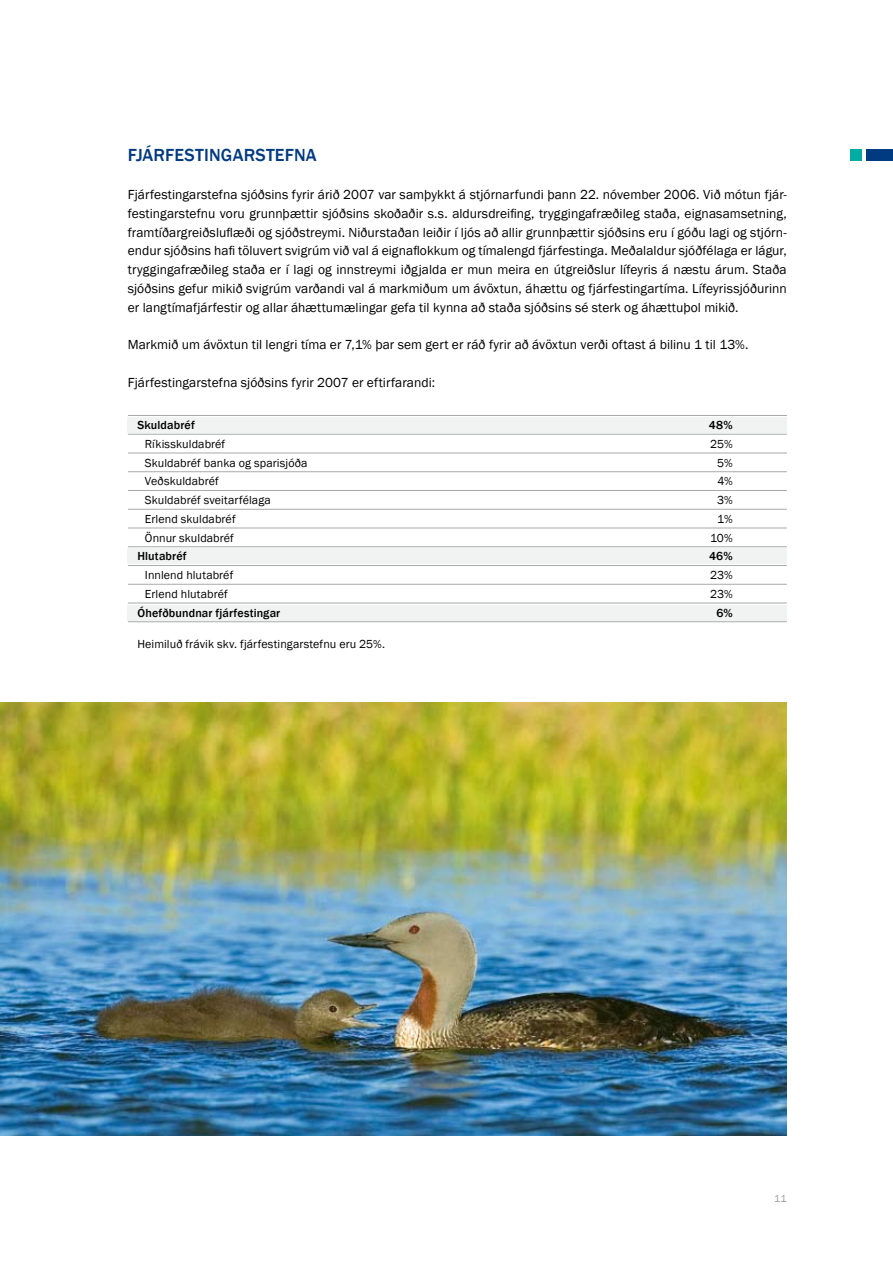
<style>
.page{position:relative;width:893px;height:1263px;background:#fff}
.page>*{position:absolute;margin:0;border:0;box-sizing:border-box;transform-origin:0 0}
.t1{font:500 18px "Franklin Gothic";letter-spacing:.01em;color:#003a80}
.t2{font:13.5px/18.8px "Franklin Gothic";letter-spacing:.005em;color:#000;text-align:justify}
.t3{font:12px "Franklin Gothic";letter-spacing:.01em;color:#000}
.t4{font:500 12px "Franklin Gothic";letter-spacing:.015em;color:#000}
.t5{font:10.5px "Franklin Gothic";color:#9b9d9e}
</style>
<div class="page">
<div style="left:850px;top:149px;width:12px;height:12px;background:#00aca3"></div>
<div style="left:866px;top:149px;width:27px;height:12px;background:#003a80"></div>
<div style="left:128px;top:549px;width:659px;height:15px;background:#f1f2f2"></div>
<div style="left:128px;top:605px;width:659px;height:15px;background:#f1f2f2"></div>
<div style="left:128px;top:417px;width:659px;height:16px;background:#f1f2f2"></div>
<hr style="left:128px;top:434px;width:659px;height:1px;background:#a7a9ac">
<hr style="left:128px;top:453px;width:659px;height:1px;background:#a7a9ac">
<hr style="left:128px;top:471px;width:659px;height:1px;background:#a7a9ac">
<hr style="left:128px;top:490px;width:659px;height:1px;background:#a7a9ac">
<hr style="left:128px;top:509px;width:659px;height:1px;background:#a7a9ac">
<hr style="left:128px;top:528px;width:659px;height:1px;background:#a7a9ac">
<hr style="left:128px;top:546px;width:659px;height:1px;background:#a7a9ac">
<hr style="left:128px;top:565px;width:659px;height:1px;background:#a7a9ac">
<hr style="left:128px;top:584px;width:659px;height:1px;background:#a7a9ac">
<hr style="left:128px;top:603px;width:659px;height:1px;background:#a7a9ac">
<hr style="left:128px;top:621px;width:659px;height:1px;background:#a7a9ac">
<hr style="left:128px;top:415px;width:659px;height:1px;background:#a7a9ac">
<img style="left:0;top:702px;width:787px;height:433px">
<h1 class="t1" style="left:128px;top:144px;width:67px">FJÁRFESTIN</h1>
<h1 class="t1" style="left:221px;top:144px;width:97px">GARSTEFNA</h1>
<p class="t2" style="left:128px;top:186px;width:661px">Fjárfestingarstefna sjóðsins fyrir árið 2007 var samþykkt á stjórnarfundi þann 22 . nóvember 2006. Við mótun fjár&shy;festingarstefnu voru grunnþættir sjóðsins skoðaðir s.s. aldursdreifing, tryggingafræðileg staða, eignasamsetning, framtíðargreiðsluflæði og sjóðstreymi. Niðurstaðan leiðir í ljós að allir grunnþættir sjóðsins eru í góðu lagi og stjórn&shy;endur sjóðsins hafi töluvert svigrúm við val á eignaflokkum og tímalengd fjárfestinga. Meðalaldur sjóðfélaga er lágur, tryggingafræðileg staða er í lagi og innstreymi iðgjalda er mun meira en útgreiðslur lífeyris á næstu árum. Staða sjóðsins gefur mikið svigrúm varðandi val á markmiðum um ávöxtun, áhættu og fjárfestingartíma. Lífeyrissjóðurinn er langtímafjárfestir og allar áhættumælingar gefa til kynna að staða sjóðsins sé sterk og áhættuþol mikið.</p>
<p class="t2" style="left:128px;top:336px;width:622px">Markmið um ávöxtun til lengri tíma er 7,1% þar sem gert er ráð fyrir að ávöxtun verði oftast á bilinu 1 til 13%.</p>
<p class="t2" style="left:128px;top:373px;width:309px">Fjárfestingarstefna sjóðsins fyrir 2007 er eftirfarandi:</p>
<p class="t4" style="left:137px;top:418px;width:59px">Skuldabréf</p>
<p class="t4" style="left:709px;top:418px;width:25px">48%</p>
<p class="t3" style="left:145px;top:436px;width:82px">Ríkisskuldabréf</p>
<p class="t3" style="left:710px;top:436px;width:24px">25%</p>
<p class="t3" style="left:145px;top:455px;width:164px">Skuldabréf banka og sparisjóða</p>
<p class="t3" style="left:717px;top:455px;width:17px">5%</p>
<p class="t3" style="left:145px;top:474px;width:75px">Veðskuldabréf</p>
<p class="t3" style="left:717px;top:474px;width:17px">4%</p>
<p class="t3" style="left:145px;top:493px;width:127px">Skuldabréf sveitarfélaga</p>
<p class="t3" style="left:717px;top:493px;width:17px">3%</p>
<p class="t3" style="left:145px;top:511px;width:92px">Erlend skuldabréf</p>
<p class="t3" style="left:717px;top:511px;width:17px">1 %</p>
<p class="t3" style="left:145px;top:530px;width:90px">Önnur skuldabréf</p>
<p class="t3" style="left:710px;top:530px;width:24px">10%</p>
<p class="t4" style="left:137px;top:549px;width:51px">Hlutabréf</p>
<p class="t4" style="left:709px;top:549px;width:25px">46%</p>
<p class="t3" style="left:145px;top:567px;width:90px">Innlend hlutabréf</p>
<p class="t3" style="left:710px;top:567px;width:24px">23%</p>
<p class="t3" style="left:145px;top:586px;width:84px">Erlend hlutabréf</p>
<p class="t3" style="left:710px;top:586px;width:24px">23%</p>
<p class="t4" style="left:137px;top:605px;width:144px">Óhefðbundnar fjárfestingar</p>
<p class="t4" style="left:716px;top:605px;width:18px">6%</p>
<p class="t3" style="left:137px;top:636px;width:249px">Heimiluð frávik skv. fjárfestingarstefnu eru 25%.</p>
<p class="t5" style="left:774px;top:1192px;width:7px">11</p>
</div>
